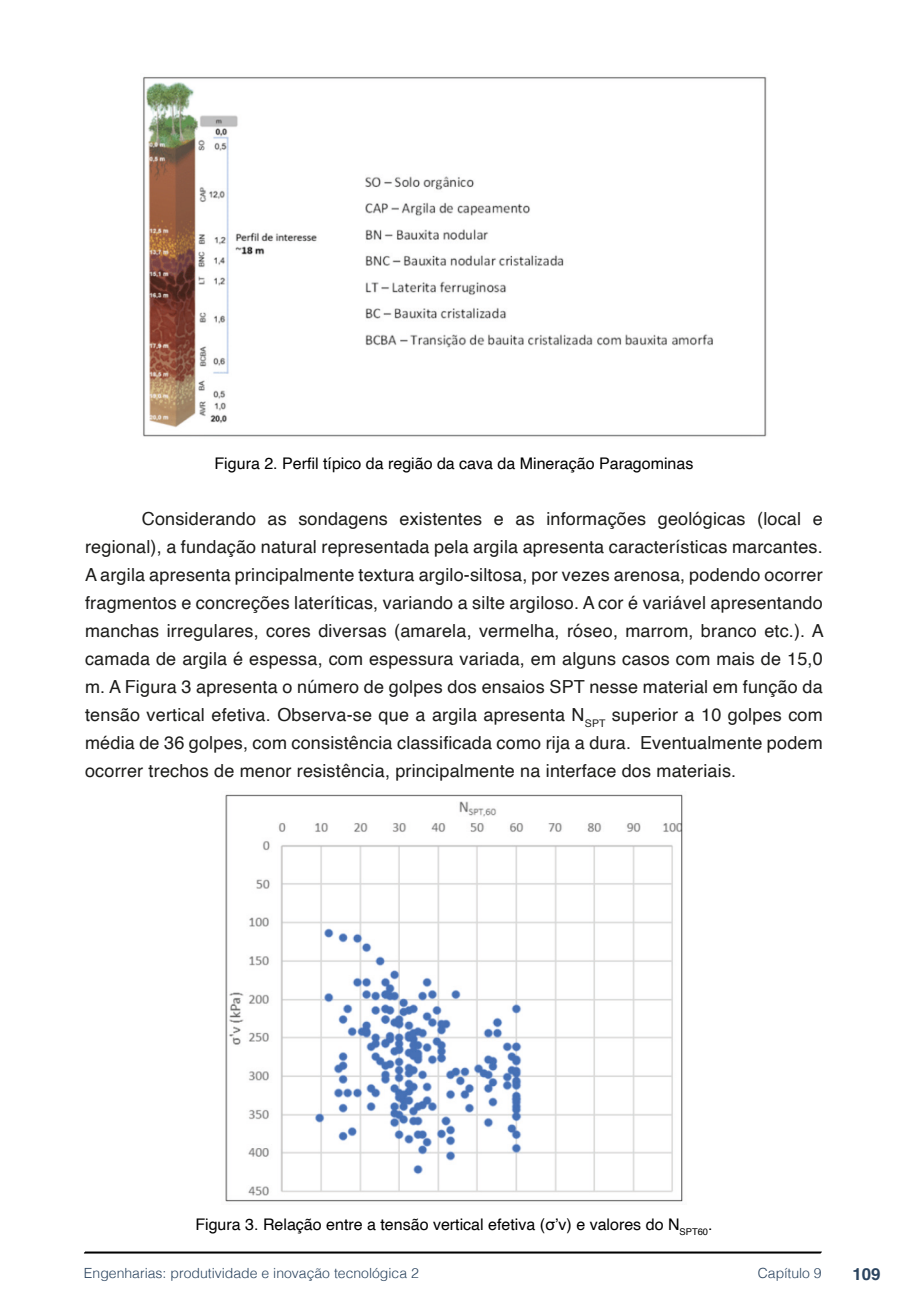
<style>
.page{position:relative;width:908px;height:1304px;background:#fff}
.page>*{position:absolute;margin:0;border:0;box-sizing:border-box;transform-origin:0 0}
.txt{font:18px/28px "Helvetica";letter-spacing:.01em;color:#1d1d1b;text-align:justify}
.t1{font:700 16.8px "Helvetica";color:#2b445f}
.imagens_graf_tab{font:16px "Helvetica";color:#000}
.t2{font:300 14px "Helvetica";color:#2b445f}
</style>
<div class="page">
<svg style="left:84px;top:1251px;width:737px;height:3px;background:#515151"></svg>
<img style="left:143px;top:76px;width:624px;height:361px">
<img style="left:225px;top:794px;width:458px;height:408px">
<p class="imagens_graf_tab" style="left:214px;top:451px;width:480px">Figura 2. Perfil típico da região da cava da Mineração Paragominas</p>
<p class="txt" style="left:85px;top:505px;width:739px;text-indent:57px">Considerando as sondagens existentes e as informações geológicas (local e regional), a fundação natural representada pela argila apresenta características marcantes.<br>A argila apresenta principalmente textura argilo-siltosa, por vezes arenosa, podendo ocorrer fragmentos e concreções lateríticas, variando a silte argiloso. A cor é variável apresentando manchas irregulares, cores diversas (amarela, vermelha, róseo, marrom, branco etc.). A camada de argila é espessa, com espessura variada, em alguns casos com mais de 15,0 m. A Figura 3 apresenta o número de golpes dos ensaios SPT nesse material em função da tensão vertical efetiva. Observa-se que a argila apresenta N<sub>SPT</sub> superior a 10 golpes com média de 36 golpes, com consistência classificada como rija a dura. Eventualmente podem ocorrer trechos de menor resistência, principalmente na interface dos materiais.</p>
<p class="imagens_graf_tab" style="left:195px;top:1211px;width:518px">Figura 3. Relação entre a tensão vertical efetiva (σ’v) e valores do N<sub>SPT60</sub>.</p>
<p class="t2" style="left:84px;top:1261px;width:336px">Engenharias: produtividade e inovação tecnológica 2</p>
<p class="t2" style="left:757px;top:1261px;width:65px">Capítulo 9</p>
<p class="t1" style="left:851px;top:1264px;width:30px">109</p>
</div>
